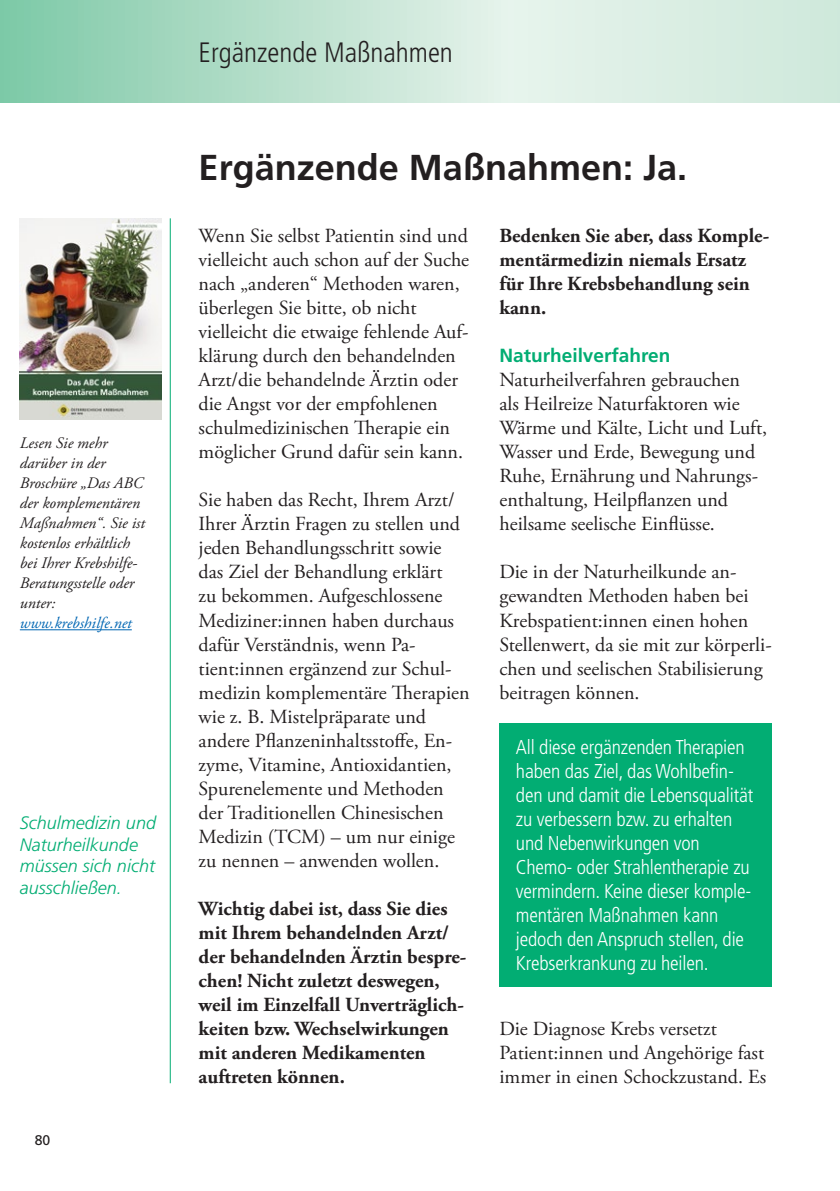
<style>
.page{position:relative;width:840px;height:1191px;background:#fff}
.page>*{position:absolute;margin:0;border:0;box-sizing:border-box;transform-origin:0 0}
.t1{font:700 36px "Frutiger LT Std";color:#231f20}
.t2{font:300 condensed 28px "Frutiger LT Std";color:#231f20}
.t3{font:20px/24px "Adobe Garamond Pro";color:#231f20}
.t4{font:700 20px/24px "Adobe Garamond Pro";color:#231f20}
.t5{font:300 condensed 20px/24px "Frutiger LT Std";letter-spacing:-.01em;color:#fff}
.t6{font:700 19px "Frutiger LT Std";color:#02ad73}
.t7{font:italic 300 18px/21.6px "Frutiger LT Std";color:#02ad73}
.t8{font:italic 16px/20px "Adobe Garamond Pro";color:#231f20}
.t9{font:italic 16px "Adobe Garamond Pro";color:#0166b3}
.t10{font:14px "Frutiger LT Std";color:#231f20}
</style>
<div class="page">
<svg style="left:0;top:0;width:839px;height:102px;background:#c1e3d3"></svg>
<hr style="left:170px;top:218px;width:1px;height:865px;background:#02ad73">
<img style="left:20px;top:218px;width:142px;height:201px">
<hr style="left:20px;top:629px;width:112px;height:1px;background:#0166b3">
<div style="left:498px;top:723px;width:273px;height:263px;background:#02ad73"></div>
<p class="t8" style="left:20px;top:433px;width:126px">Lesen Sie mehr darüber in der<br>Broschüre „Das ABC der komplementären<br>Maßnahmen“. Sie ist kostenlos erhältlich bei Ihrer Krebshilfe-<br>Beratungsstelle oder unter:</p>
<p class="t9" style="left:20px;top:613px;width:113px">www.krebshilfe.net</p>
<p class="t7" style="left:20px;top:812px;width:138px">Schulmedizin und<br>Naturheilkunde müssen sich nicht ausschließen.</p>
<p class="t10" style="left:35px;top:1132px;width:17px">80</p>
<h2 class="t2" style="left:198px;top:36px;width:256px">Ergänzende Maßnahmen</h2>
<h1 class="t1" style="left:198px;top:146px;width:490px">Ergänzende Maßnahmen: Ja.</h1>
<p class="t3" style="left:198px;top:225px;width:272px">Wenn Sie selbst Patientin sind und vielleicht auch schon auf der Suche nach „anderen“ Methoden waren, überlegen Sie bitte, ob nicht vielleicht die etwaige fehlende Auf&shy;klärung durch den behandelnden Arzt/die behandelnde Ärztin oder die Angst vor der empfohlenen schulmedizinischen Therapie ein möglicher Grund dafür sein kann.</p>
<p class="t3" style="left:198px;top:489px;width:272px">Sie haben das Recht, Ihrem Arzt/<br>Ihrer Ärztin Fragen zu stellen und jeden Behandlungsschritt sowie das Ziel der Behandlung erklärt<br>zu bekommen. Aufgeschlossene<br>Mediziner:innen haben durchaus dafür Verständnis, wenn Pa&shy;tient:innen ergänzend zur Schul&shy;medizin komplementäre Therapien wie z. B. Mistelpräparate und andere Pflanzeninhaltsstoffe, En&shy;zyme, Vitamine, Antioxidantien,<br>Spurenelemente und Methoden der Traditionellen Chinesischen<br>Medizin (TCM) – um nur einige zu nennen – anwenden wollen.</p>
<p class="t4" style="left:198px;top:896px;width:269px">Wichtig dabei ist, dass Sie dies mit Ihrem behandelnden Arzt/ der behandelnden Ärztin bespre&shy;chen! Nicht zuletzt deswegen, weil im Einzelfall Unverträglich&shy;keiten bzw. Wechselwirkungen mit anderen Medikamenten auftreten können.</p>
<p class="t4" style="left:499px;top:224px;width:271px">Bedenken Sie aber, dass Komple&shy;mentärmedizin niemals Ersatz für Ihre Krebsbehandlung sein kann.</p>
<p class="t6" style="left:499px;top:345px;width:172px">Naturheilverfahren</p>
<p class="t3" style="left:499px;top:369px;width:269px">Naturheilverfahren gebrauchen<br>als Heilreize Naturfaktoren wie<br>Wärme und Kälte, Licht und Luft,<br>Wasser und Erde, Bewegung und<br>Ruhe, Ernährung und Nahrungs&shy;enthaltung, Heilpflanzen und heilsame seelische Einflüsse.</p>
<p class="t3" style="left:499px;top:561px;width:273px">Die in der Naturheilkunde an&shy;gewandten Methoden haben bei<br>Krebspatient:innen einen hohen<br>Stellenwert, da sie mit zur körperli&shy;chen und seelischen Stabilisierung beitragen können.</p>
<p class="t5" style="left:515px;top:735px;width:239px">All diese ergänzenden Therapien haben das Ziel, das Wohlbefin&shy;den und damit die Lebensqualität zu verbessern bzw. zu erhalten und Nebenwirkungen von<br>Chemo- oder Strahlentherapie zu vermindern. Keine dieser komple&shy;mentären Maßnahmen kann jedoch den Anspruch stellen, die<br>Krebserkrankung zu heilen.</p>
<p class="t3" style="left:499px;top:1017px;width:268px">Die Diagnose Krebs versetzt<br>Patient:innen und Angehörige fast immer in einen Schockzustand. Es</p>
</div>
